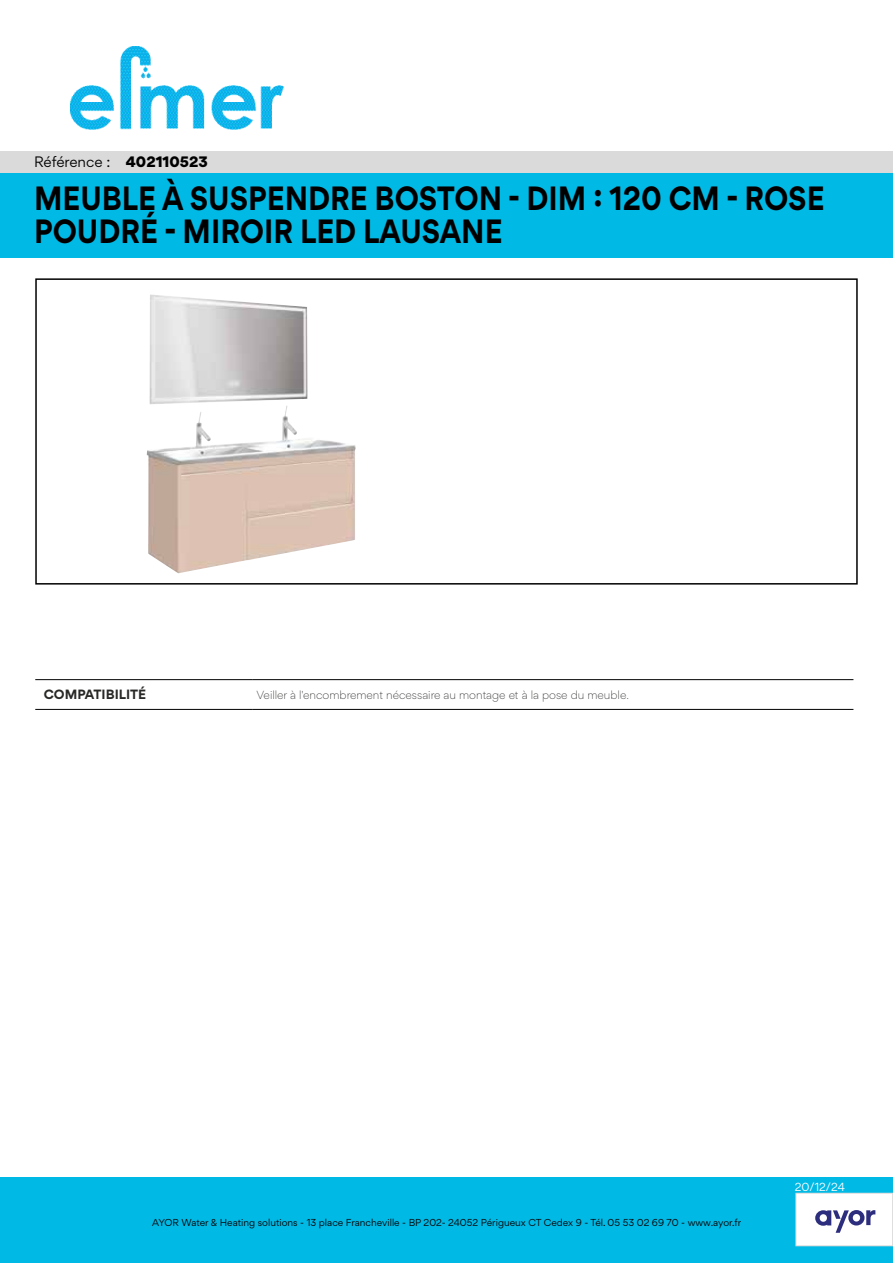
<style>
.page{position:relative;width:893px;height:1263px;background:#fff}
.page>*{position:absolute;margin:0;border:0;box-sizing:border-box;transform-origin:0 0}
.t1{font:700 30px/33px "Gordita";color:#000;scale:.9 1}
.t2{font:13.5px "Gordita";letter-spacing:-.005em;color:#000}
.t3{font:700 12px "Gordita";color:#282827}
.t4{font:300 10.5px "Gordita";color:#282827}
.t5{font:10.5px "Gordita";color:#fff}
.t6{font:9px "Gordita";color:#000}
.s1{font-weight:900}
</style>
<div class="page">
<div style="left:0;top:172px;width:893px;height:85px;background:#00b9e5"></div>
<div style="left:0;top:1178px;width:893px;height:85px;background:#00b9e5"></div>
<div style="left:796px;top:1193px;width:97px;height:53px;background:#fff"></div>
<div style="left:795px;top:1193px;width:98px;height:53px;border:1px solid #dadada"></div>
<img style="left:146px;top:294px;width:210px;height:279px">
<hr style="left:35px;top:679px;width:217px;height:1px;background:#000">
<hr style="left:252px;top:679px;width:601px;height:1px;background:#000">
<hr style="left:35px;top:709px;width:217px;height:1px;background:#000">
<hr style="left:252px;top:709px;width:601px;height:1px;background:#000">
<div style="left:35px;top:278px;width:823px;height:307px;border:2px solid #000"></div>
<svg style="left:815px;top:1210px;width:60px;height:23px"></svg>
<img style="left:70px;top:47px;width:213px;height:82px">
<div style="left:0;top:151px;width:893px;height:21px;background:#dadada"></div>
<h2 class="t2" style="left:34px;top:152px;width:175px">Référence : <span class="s1">402110523</span></h2>
<h1 class="t1" style="left:34px;top:182px;width:880px">MEUBLE À SUSPENDRE BOSTON - DIM : 120 CM - ROSE<br>POUDRÉ - MIROIR LED LAUSANE</h1>
<h3 class="t3" style="left:44px;top:685px;width:104px">COMPATIBILITÉ</h3>
<p class="t4" style="left:256px;top:687px;width:374px">Veiller à l'encombrement nécessaire au montage et à la pose du meuble.</p>
<p class="t6" style="left:152px;top:1216px;width:590px">AYOR Water &amp; Heating solutions - 13 place Francheville - BP 202- 24052 Périgueux CT Cedex 9 - Tél. 05 53 02 69 70 - www.ayor.fr</p>
<p class="t5" style="left:795px;top:1179px;width:52px">20/12/24</p>
</div>
